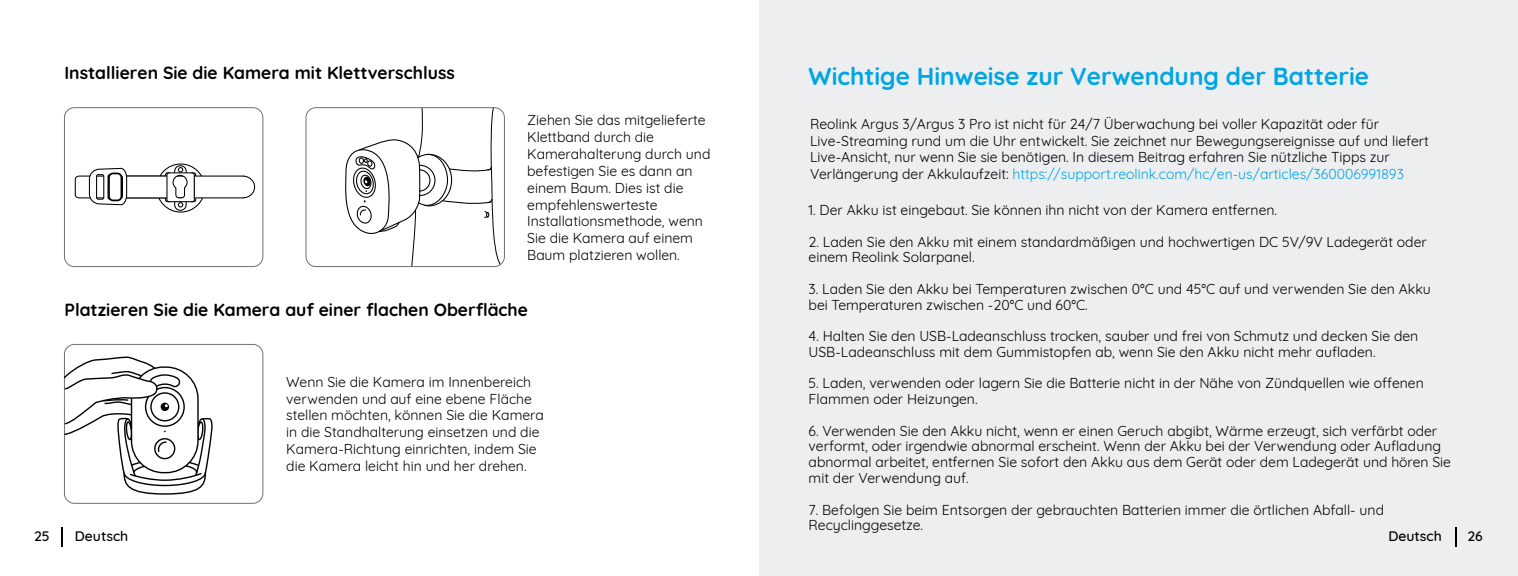
<style>
.page{position:relative;width:1518px;height:576px;background:#fff}
.page>*{position:absolute;margin:0;border:0;box-sizing:border-box;transform-origin:0 0}
.t1{font:700 24.5px "Quicksand";color:#00a6e4}
.t2{font:700 17.5px "Quicksand";color:#000}
.t3{font:14px/16.8px "Quicksand";color:#000}
.t4{font:500 14px "Quicksand";color:#000}
.s1{color:#00a6e4}
</style>
<div class="page">
<div style="left:759px;top:0;width:759px;height:575px;background:#edeeef"></div>
<hr style="left:1455px;top:526px;width:2px;height:20px;background:#000">
<hr style="left:61px;top:526px;width:2px;height:20px;background:#000">
<div style="left:64px;top:344px;width:199px;height:159px;border:1px solid #717175;border-radius:10px"></div>
<svg style="left:63px;top:356px;width:149px;height:139px"></svg>
<div style="left:64px;top:107px;width:199px;height:160px;border:1px solid #717175;border-radius:10px"></div>
<svg style="left:74px;top:165px;width:182px;height:46px"></svg>
<div style="left:109px;top:173px;width:12px;height:27px;background:#fff;border-radius:4px"></div>
<div style="left:108px;top:172px;width:14px;height:29px;border:2px solid #000;border-radius:4px"></div>
<svg style="left:345px;top:108px;width:157px;height:159px"></svg>
<div style="left:306px;top:107px;width:199px;height:160px;border:1px solid #717175;border-radius:10px"></div>
<p class="t2" style="left:64px;top:59px;width:392px">Installieren Sie die Kamera mit Klettverschluss</p>
<h1 class="t1" style="left:809px;top:56px;width:562px">Wichtige Hinweise zur Verwendung der Batterie</h1>
<p class="t3" style="left:810px;top:114px;width:620px">Reolink Argus 3/Argus 3 Pro ist nicht für 24/7 Überwachung bei voller Kapazität oder für Live-Streaming rund um die Uhr entwickelt. Sie zeichnet nur Bewegungsereignisse auf und liefert Live-Ansicht, nur wenn Sie sie benötigen. In diesem Beitrag erfahren Sie nützliche Tipps zur Verlängerung der Akkulaufzeit: <span class="s1">https://support.reolink.com/hc/en-us/articles/360006991893</span></p>
<p class="t3" style="left:809px;top:200px;width:470px">1. Der Akku ist eingebaut. Sie können ihn nicht von der Kamera entfernen.</p>
<p class="t3" style="left:809px;top:232px;width:620px;line-height:15.8px">2. Laden Sie den Akku mit einem standardmäßigen und hochwertigen DC 5V/9V Ladegerät oder einem Reolink Solarpanel.</p>
<p class="t3" style="left:809px;top:279px;width:624px;line-height:15.8px">3. Laden Sie den Akku bei Temperaturen zwischen 0°C und 45°C auf und verwenden Sie den Akku bei Temperaturen zwischen -20°C und 60°C.</p>
<p class="t3" style="left:809px;top:326px;width:611px;line-height:15.8px">4. Halten Sie den USB-Ladeanschluss trocken, sauber und frei von Schmutz und decken Sie den<br>USB-Ladeanschluss mit dem Gummistopfen ab, wenn Sie den Akku nicht mehr aufladen.</p>
<p class="t3" style="left:809px;top:374px;width:617px;line-height:15.8px">5. Laden, verwenden oder lagern Sie die Batterie nicht in der Nähe von Zündquellen wie offenen<br>Flammen oder Heizungen.</p>
<p class="t3" style="left:809px;top:421px;width:644px;line-height:15.8px">6. Verwenden Sie den Akku nicht, wenn er einen Geruch abgibt, Wärme erzeugt, sich verfärbt oder verformt, oder irgendwie abnormal erscheint. Wenn der Akku bei der Verwendung oder Aufladung abnormal arbeitet, entfernen Sie sofort den Akku aus dem Gerät oder dem Ladegerät und hören Sie mit der Verwendung auf.</p>
<p class="t3" style="left:809px;top:500px;width:577px;line-height:15.8px">7. Befolgen Sie beim Entsorgen der gebrauchten Batterien immer die örtlichen Abfall- und<br>Recyclinggesetze.</p>
<p class="t3" style="left:527px;top:111px;width:185px">Ziehen Sie das mitgelieferte<br>Klettband durch die<br>Kamerahalterung durch und befestigen Sie es dann an einem Baum. Dies ist die empfehlenswerteste<br>Installationsmethode, wenn<br>Sie die Kamera auf einem<br>Baum platzieren wollen.</p>
<p class="t2" style="left:64px;top:295px;width:465px">Platzieren Sie die Kamera auf einer flachen Oberfläche</p>
<p class="t3" style="left:286px;top:372px;width:259px">Wenn Sie die Kamera im Innenbereich verwenden und auf eine ebene Fläche stellen möchten, können Sie die Kamera in die Standhalterung einsetzen und die Kamera-Richtung einrichten, indem Sie die Kamera leicht hin und her drehen.</p>
<p class="t4" style="left:34px;top:524px;width:17px">25</p>
<p class="t4" style="left:75px;top:524px;width:55px">Deutsch</p>
<p class="t4" style="left:1388px;top:524px;width:55px">Deutsch</p>
<p class="t4" style="left:1467px;top:524px;width:17px">26</p>
</div>
